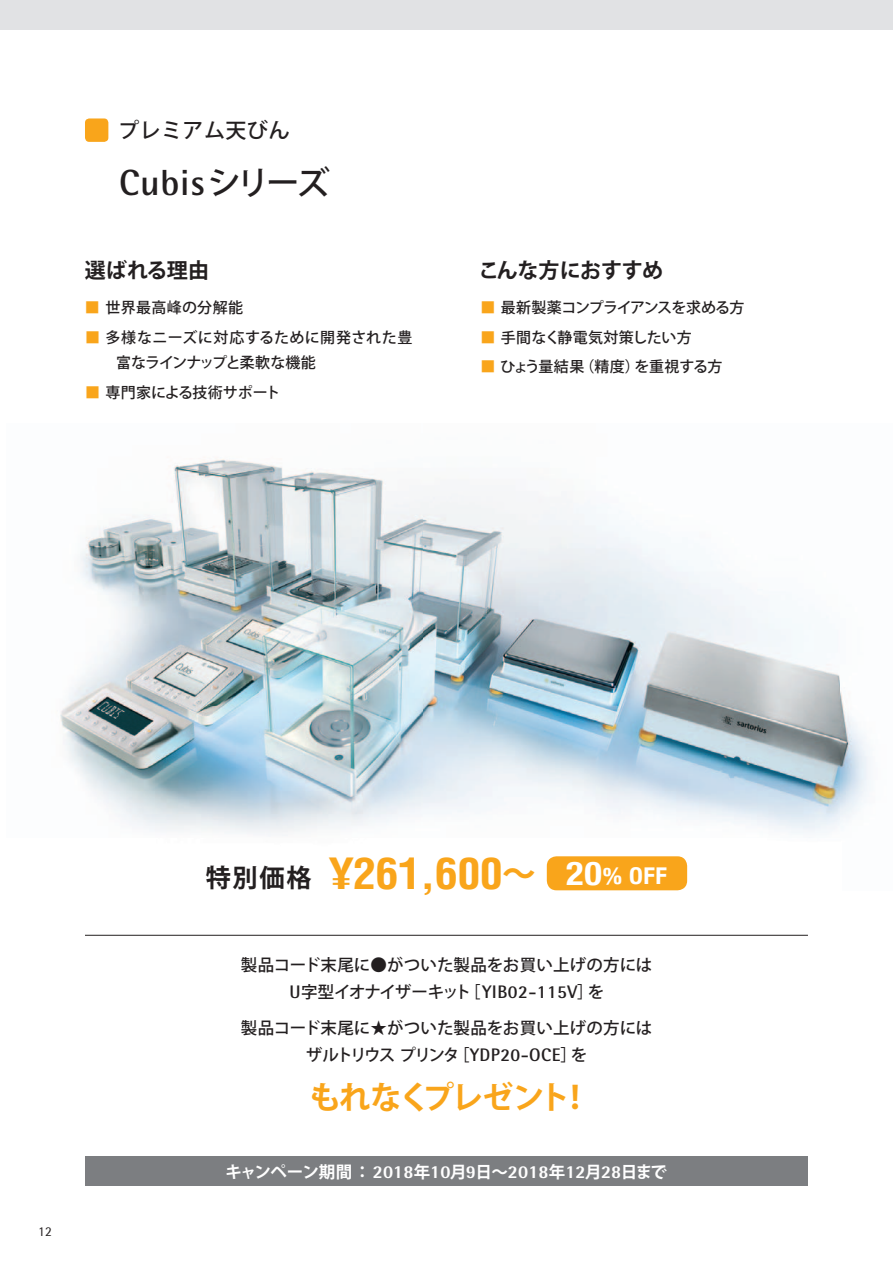
<style>
.page{position:relative;width:893px;height:1263px;background:#fff}
.page>*{position:absolute;margin:0;border:0;box-sizing:border-box;transform-origin:0 0}
.t1{font:700 condensed 42px "Helvetica";letter-spacing:-.015em;color:#f9a51b;scale:1.1 1}
.t2{font:700 36.45px "Sartorius Rotis Sans 2013";letter-spacing:.025em;color:#231f20}
.t3{font:31.5px "Koz Go Pro Bold 90 msp RKSJ H";letter-spacing:-.065em;color:#f9a51b}
.t4{font:21px "Koz Go Pro Bold 90 msp RKSJ H";letter-spacing:-.025em;color:#231f20}
.t5{font:21px "Koz Go Pro Medium 90 msp RKSJ H";letter-spacing:.025em;color:#231f20}
.t6{font:16.5px/27px "Koz Go Pro Medium 90 msp RKSJ H";letter-spacing:.005em;color:#231f20;text-align:center}
.t7{font:16.5px "Koz Go Pro Bold 90 msp RKSJ H";letter-spacing:-.055em;color:#fff}
.t8{font:15px/25.5px "Koz Go Pro Medium 90 msp RKSJ H";letter-spacing:.005em;color:#231f20}
.t9{font:15px "Koz Go Pro Medium 90 msp RKSJ H";letter-spacing:-.055em;color:#231f20}
.t10{font:15px "Koz Go Pro Medium 90 msp RKSJ H";letter-spacing:-.015em;color:#231f20}
.t11{font:15px "Koz Go Pro Medium 90 msp RKSJ H";letter-spacing:.025em;color:#231f20}
.t12{font:13.5px "Sartorius Rotis Sans 2013";color:#231f20}
.s1{font-family:"Koz Go Pro Medium 90 msp RKSJ H";font-weight:400;font-size:33px}
.s2{color:#f9a51b}
.s3{font-family:"Koz Go Pro Bold 90 msp RKSJ H";font-weight:400;font-stretch:normal;font-size:25.2px;color:#231f20}
.s4{font-family:"Koz Go Pro Bold 90 msp RKSJ H";font-weight:400;font-stretch:normal;font-size:33.6px}
.s5{font-family:"Helvetica Neue";font-size:33px;color:#fff}
.s6{font-family:"Helvetica Neue";font-size:23.1px;color:#fff}
.s7{font-family:"Sartorius Rotis Sans 2013";font-weight:700;font-size:18.15px}
.s8{font-family:"Sartorius Rotis Sans 2013";font-weight:800;font-size:18.15px}
</style>
<div class="page">
<img style="left:60px;top:459px;width:811px;height:431px">
<div style="left:547px;top:856px;width:140px;height:34px;background:#f9a51b;border-radius:10px"></div>
<div style="left:85px;top:118px;width:23px;height:24px;background:#f9a51b;border-radius:4px"></div>
<hr style="left:85px;top:935px;width:723px;height:1px;background:#231f20">
<div style="left:0;top:0;width:893px;height:30px;background:#e1e2e4"></div>
<div style="left:85px;top:1157px;width:723px;height:29px;background:#7c7e81"></div>
<p class="t5" style="left:118px;top:122px;width:173px">プレミアム天びん</p>
<h2 class="t2" style="left:119px;top:169px;width:212px">Cubis<span class="s1">シリーズ</span></h2>
<p class="t4" style="left:85px;top:262px;width:126px">選ばれる理由</p>
<p class="t11" style="left:85px;top:302px;width:160px"><span class="s2">■</span> 世界最高峰の分解能</p>
<p class="t8" style="left:116px;top:326px;width:298px;text-indent:-31px"><span class="s2">■</span> 多様なニーズに対応するために開発された豊富なラインナップと柔軟な機能</p>
<p class="t8" style="left:85px;top:382px;width:197px"><span class="s2">■</span> 専門家による技術サポート</p>
<p class="t4" style="left:479px;top:262px;width:186px">こんな方におすすめ</p>
<p class="t9" style="left:480px;top:302px;width:266px"><span class="s2">■</span> 最新製薬コンプライアンスを求める方</p>
<p class="t8" style="left:480px;top:326px;width:213px"><span class="s2">■</span> 手間なく静電気対策したい方</p>
<p class="t10" style="left:480px;top:361px;width:243px"><span class="s2">■</span> ひょう量結果（精度）を重視する方</p>
<p class="t12" style="left:38px;top:1224px;width:15px">12</p>
<h1 class="t1" style="left:206px;top:858px;width:421px"><span class="s3">特別価格</span> ¥261,600<span class="s4">～</span> <span class="s5">20</span><span class="s6">% OFF</span></h1>
<p class="t6" style="left:241px;top:954px;width:413px">製品コード末尾に●がついた製品をお買い上げの方には<br><span class="s7">U</span>字型イオナイザーキット［<span class="s7">YIB02-115V</span>］を</p>
<p class="t6" style="left:241px;top:1016px;width:413px">製品コード末尾に★がついた製品をお買い上げの方にはザルトリウスプリンタ［<span class="s7">YDP20-OCE</span>］を</p>
<h3 class="t3" style="left:309px;top:1086px;width:283px">もれなくプレゼント！</h3>
<p class="t7" style="left:225px;top:1165px;width:443px">キャンペーン期間： <span class="s8">2018</span>年<span class="s8">10</span>月<span class="s8">9</span>日～<span class="s8">2018</span>年<span class="s8">12</span>月<span class="s8">28</span>日まで</p>
</div>
